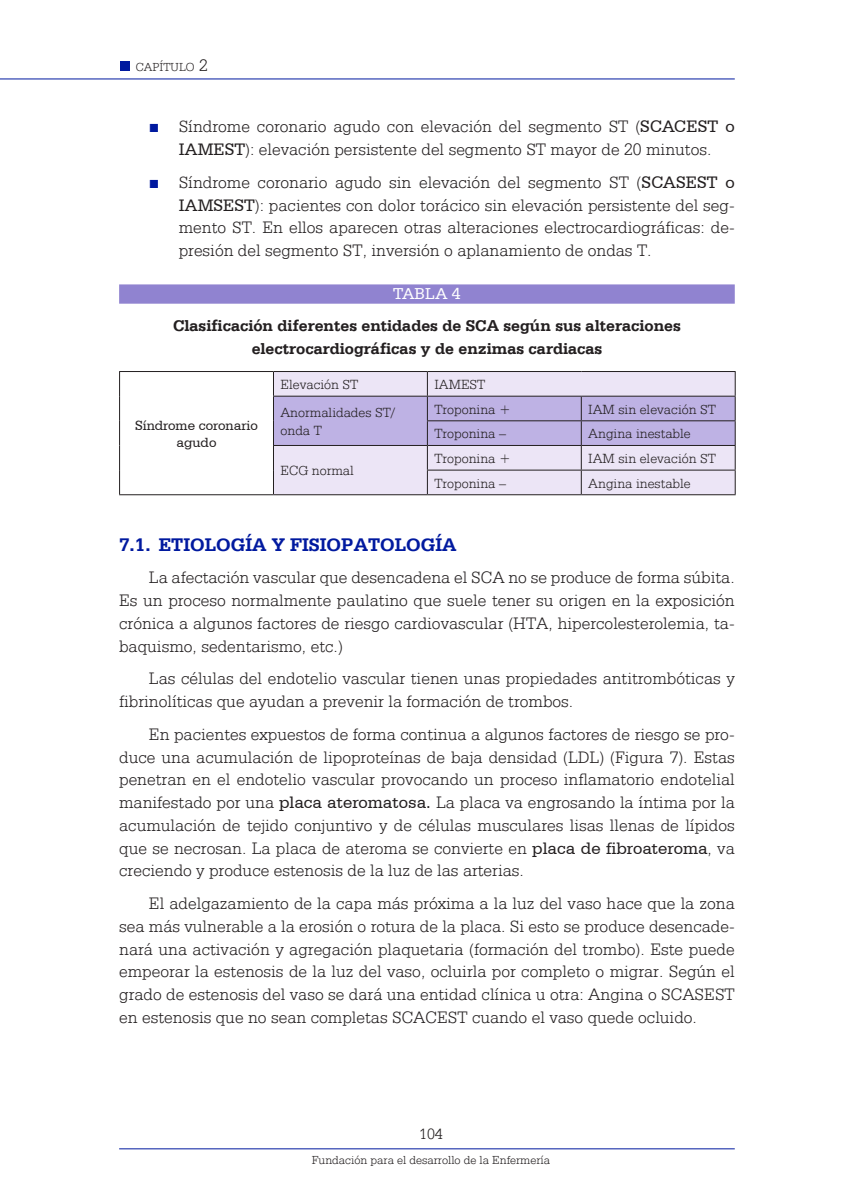
<style>
.page{position:relative;width:844px;height:1191px;background:#fff}
.page>*{position:absolute;margin:0;border:0;box-sizing:border-box;transform-origin:0 0}
.TITULO_2{font:700 19.25px "Serifa BT";color:#00199f}
.Sangrado_1_cuadratin{font:300 17.5px/22.8px "Serifa BT";color:#231f20;text-align:justify}
.Titulo_tabla__imagen{font:700 16.62px/22.8px "Serifa BT";color:#231f20;text-align:center}
.t1{font:16.62px "Serifa BT";color:#fff}
.t2{font:300 15.75px "Serifa BT";color:#231f20}
.Txt_tablas{font:300 14px/17.5px "Serifa BT";color:#231f20}
.Txt_tablas-2{font:14px/17.5px "Serifa BT";color:#231f20;text-align:center}
.t3{font:300 12.25px "Serifa BT";color:#231f20}
.t4{font:300 12.25px "Serifa BT";color:#231f20}
.s1{font-size:17.5px}
.s2{font-family:"Arial";font-weight:400;color:#00199f}
.s3{font-weight:400}
</style>
<div class="page">
<div style="left:120px;top:61px;width:9px;height:10px;background:#00199f"></div>
<hr style="left:0;top:78px;width:734px;height:1px;background:#00199f">
<hr style="left:119px;top:1148px;width:615px;height:1px;background:#00199f">
<div style="left:119px;top:284px;width:615px;height:20px;background:#9083d0"></div>
<hr style="left:119px;top:371px;width:154px;height:1px;background:#231f20">
<hr style="left:273px;top:371px;width:154px;height:1px;background:#231f20">
<hr style="left:427px;top:371px;width:154px;height:1px;background:#231f20">
<hr style="left:581px;top:371px;width:154px;height:1px;background:#231f20">
<svg style="left:119px;top:372px;width:1px;height:122px"></svg>
<svg style="left:273px;top:372px;width:462px;height:122px"></svg>
<hr style="left:119px;top:494px;width:154px;height:1px;background:#231f20">
<hr style="left:273px;top:494px;width:154px;height:1px;background:#231f20">
<hr style="left:427px;top:494px;width:154px;height:1px;background:#231f20">
<hr style="left:581px;top:494px;width:154px;height:1px;background:#231f20">
<p class="t4" style="left:136px;top:60px;width:74px">CAPÍTULO <span class="s1">2</span></p>
<p class="Sangrado_1_cuadratin" style="left:149px;top:115px;width:587px;text-align:center"><span class="s2">■</span> Síndrome coronario agudo con elevación del segmento ST (<span class="s3">SCACEST o<br>IAMEST</span>): elevación persistente del segmento ST mayor de 20 minutos.</p>
<p class="Sangrado_1_cuadratin" style="left:179px;top:171px;width:557px;text-indent:-30px"><span class="s2">■</span> Síndrome coronario agudo sin elevación del segmento ST (<span class="s3">SCASEST o IAMSEST</span>): pacientes con dolor torácico sin elevación persistente del seg&shy;mento ST. En ellos aparecen otras alteraciones electrocardiográficas: de&shy;presión del segmento ST, inversión o aplanamiento de ondas T.</p>
<p class="t1" style="left:393px;top:283px;width:69px">TABLA 4</p>
<p class="Titulo_tabla__imagen" style="left:173px;top:314px;width:509px">Clasificación diferentes entidades de SCA según sus alteraciones electrocardiográficas y de enzimas cardiacas</p>
<p class="Txt_tablas-2" style="left:135px;top:416px;width:124px">Síndrome coronario agudo</p>
<p class="Txt_tablas" style="left:280px;top:376px;width:79px">Elevación ST</p>
<p class="Txt_tablas" style="left:434px;top:376px;width:52px">IAMEST</p>
<p class="Txt_tablas" style="left:280px;top:404px;width:116px">Anormalidades ST/ onda T</p>
<p class="Txt_tablas" style="left:434px;top:400px;width:78px">Troponina +</p>
<p class="Txt_tablas" style="left:588px;top:400px;width:129px">IAM sin elevación ST</p>
<p class="Txt_tablas" style="left:434px;top:425px;width:73px">Troponina –</p>
<p class="Txt_tablas" style="left:588px;top:425px;width:104px">Angina inestable</p>
<p class="Txt_tablas" style="left:280px;top:462px;width:75px">ECG normal</p>
<p class="Txt_tablas" style="left:434px;top:449px;width:78px">Troponina +</p>
<p class="Txt_tablas" style="left:588px;top:449px;width:129px">IAM sin elevación ST</p>
<p class="Txt_tablas" style="left:434px;top:474px;width:73px">Troponina –</p>
<p class="Txt_tablas" style="left:588px;top:474px;width:104px">Angina inestable</p>
<p class="TITULO_2" style="left:119px;top:532px;width:339px">7.1. ETIOLOGÍA Y FISIOPATOLOGÍA</p>
<p class="Sangrado_1_cuadratin" style="left:119px;top:566px;width:617px;text-indent:30px">La afectación vascular que desencadena el SCA no se produce de forma súbita.<br>Es un proceso normalmente paulatino que suele tener su origen en la exposición crónica a algunos factores de riesgo cardiovascular (HTA, hipercolesterolemia, ta&shy;baquismo, sedentarismo, etc.)</p>
<p class="Sangrado_1_cuadratin" style="left:119px;top:667px;width:617px;text-indent:30px">Las células del endotelio vascular tienen unas propiedades antitrombóticas y fibrinolíticas que ayudan a prevenir la formación de trombos.</p>
<p class="Sangrado_1_cuadratin" style="left:119px;top:722px;width:617px;text-indent:30px">En pacientes expuestos de forma continua a algunos factores de riesgo se pro&shy;duce una acumulación de lipoproteínas de baja densidad (LDL) (Figura 7). Estas penetran en el endotelio vascular provocando un proceso inflamatorio endotelial manifestado por una <span class="s3">placa ateromatosa.</span> La placa va engrosando la íntima por la acumulación de tejido conjuntivo y de células musculares lisas llenas de lípidos que se necrosan. La placa de ateroma se convierte en <span class="s3">placa de fibroateroma</span>, va creciendo y produce estenosis de la luz de las arterias.</p>
<p class="Sangrado_1_cuadratin" style="left:119px;top:891px;width:617px;text-indent:30px">El adelgazamiento de la capa más próxima a la luz del vaso hace que la zona sea más vulnerable a la erosión o rotura de la placa. Si esto se produce desencade&shy;nará una activación y agregación plaquetaria (formación del trombo). Este puede empeorar la estenosis de la luz del vaso, ocluirla por completo o migrar. Según el grado de estenosis del vaso se dará una entidad clínica u otra: Angina o SCASEST en estenosis que no sean completas SCACEST cuando el vaso quede ocluido.</p>
<p class="t2" style="left:419px;top:1124px;width:25px">104</p>
<p class="t3" style="left:312px;top:1152px;width:240px">Fundación para el desarrollo de la Enfermería</p>
</div>
